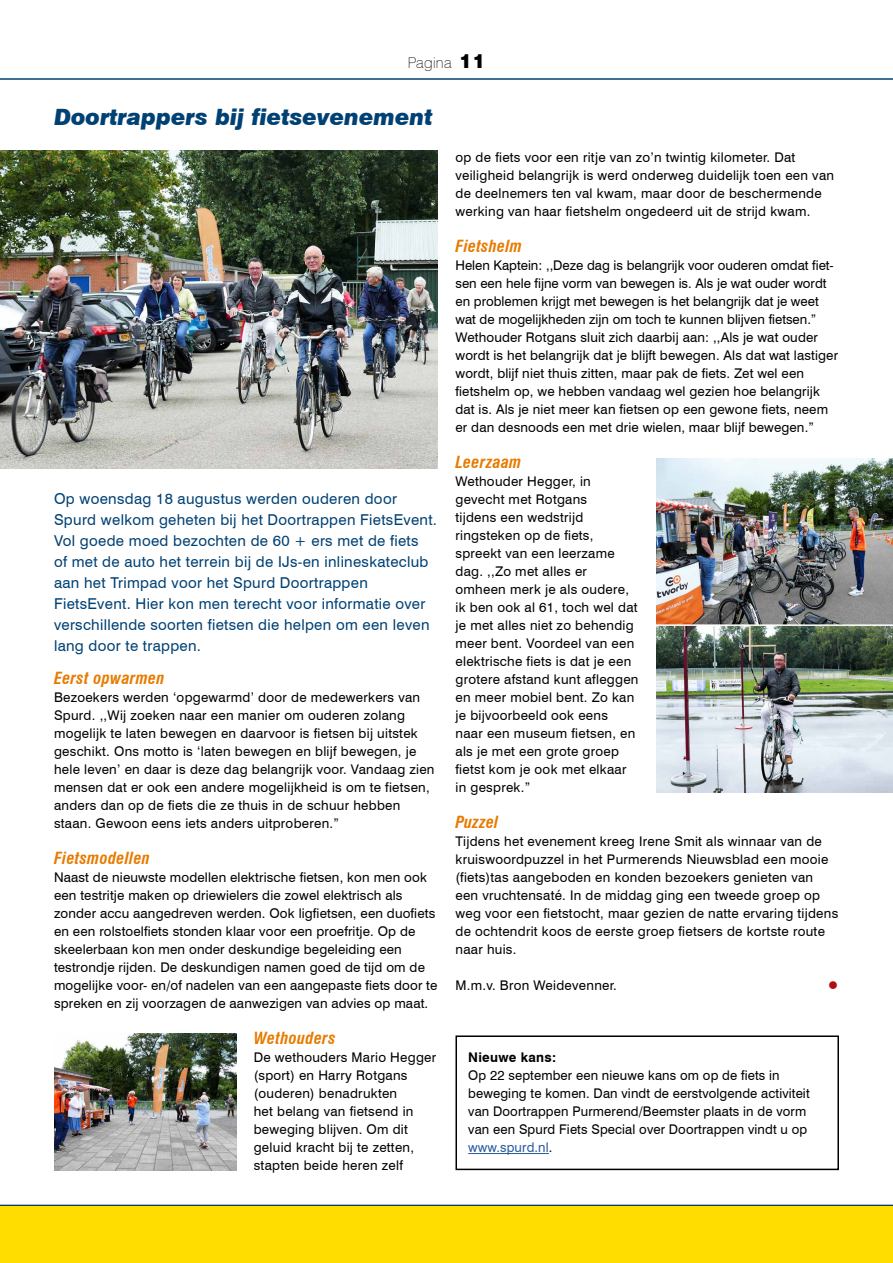
<style>
.page{position:relative;width:893px;height:1263px;background:#fff}
.page>*{position:absolute;margin:0;border:0;box-sizing:border-box;transform-origin:0 0}
.H1__Kop{font:italic 900 22.5px "Swiss 721 BT";color:#004174}
.H2__Subkop{font:italic 700 condensed 16.35px "Swiss 721 BT";letter-spacing:.02em;color:#e77b00}
.H__Introtekst{font:15px/21px "Swiss 721 BT";letter-spacing:.02em;color:#004174}
.t1{font:100 15px "Swiss 721 BT";letter-spacing:.02em;color:#000}
.P__Tekst_plat{font:13.35px/18px "Swiss 721 BT";letter-spacing:.02em;color:#000}
.P__Tekst_plat-2{font:13.35px/18px "Swiss 721 BT";color:#000}
.P__Tekst_plat-3{font:700 13.35px "Swiss 721 BT";letter-spacing:.02em;color:#000}
.P__Tekst_plat-4{font:13.35px "Wingdings";color:#b20e10}
.s1{font-family:"Swiss 721 BT Black No 2";font-weight:400;font-size:18px}
.s2{color:#275b9b}
</style>
<div class="page">
<hr style="left:0;top:78px;width:893px;height:2px;background:#004174">
<hr style="left:0;top:1205px;width:893px;height:1px;background:#004174">
<div style="left:0;top:1206px;width:893px;height:57px;background:#fd0"></div>
<hr style="left:468px;top:1153px;width:81px;height:1px;background:#275b9b">
<div style="left:455px;top:1035px;width:384px;height:135px;border:2px solid #000"></div>
<img style="left:0;top:151px;width:437px;height:317px">
<img style="left:656px;top:458px;width:237px;height:334px">
<img style="left:54px;top:1033px;width:183px;height:137px">
<hr style="left:647px;top:624px;width:246px;height:2px;background:#fff">
<p class="t1" style="left:408px;top:53px;width:79px">Pagina <span class="s1">11</span></p>
<h1 class="H1__Kop" style="left:54px;top:103px;width:380px">Doortrappers bij fietsevenement</h1>
<p class="H__Introtekst" style="left:54px;top:488px;width:385px">Op woensdag 18 augustus werden ouderen door Spurd welkom geheten bij het Doortrappen FietsEvent.<br>Vol goede moed bezochten de 60 + ers met de fiets<br>of met de auto het terrein bij de IJs-en inlineskateclub aan het Trimpad voor het Spurd Doortrappen FietsEvent. Hier kon men terecht voor informatie over verschillende soorten fietsen die helpen om een leven lang door te trappen.</p>
<h2 class="H2__Subkop" style="left:54px;top:668px;width:112px">Eerst opwarmen</h2>
<p class="P__Tekst_plat" style="left:54px;top:688px;width:382px">Bezoekers werden ‘opgewarmd’ door de medewerkers van Spurd. ,,Wij zoeken naar een manier om ouderen zolang mogelijk te laten bewegen en daarvoor is fietsen bij uitstek geschikt. Ons motto is ‘laten bewegen en blijf bewegen, je hele leven’ en daar is deze dag belangrijk voor. Vandaag zien mensen dat er ook een andere mogelijkheid is om te fietsen, anders dan op de fiets die ze thuis in de schuur hebben staan. Gewoon eens iets anders uitproberen.”</p>
<h2 class="H2__Subkop" style="left:54px;top:848px;width:97px">Fietsmodellen</h2>
<p class="P__Tekst_plat" style="left:54px;top:868px;width:385px">Naast de nieuwste modellen elektrische fietsen, kon men ook een testritje maken op driewielers die zowel elektrisch als zonder accu aangedreven werden. Ook ligfietsen, een duofiets en een rolstoelfiets stonden klaar voor een proefritje. Op de skeelerbaan kon men onder deskundige begeleiding een testrondje rijden. De deskundigen namen goed de tijd om de mogelijke voor- en/of nadelen van een aangepaste fiets door te spreken en zij voorzagen de aanwezigen van advies op maat.</p>
<h2 class="H2__Subkop" style="left:254px;top:1028px;width:83px">Wethouders</h2>
<p class="P__Tekst_plat" style="left:254px;top:1048px;width:184px">De wethouders Mario Hegger (sport) en Harry Rotgans (ouderen) benadrukten<br>het belang van fietsend in beweging blijven. Om dit geluid kracht bij te zetten, stapten beide heren zelf</p>
<p class="P__Tekst_plat" style="left:455px;top:148px;width:380px">op de fiets voor een ritje van zo’n twintig kilometer. Dat veiligheid belangrijk is werd onderweg duidelijk toen een van de deelnemers ten val kwam, maar door de beschermende werking van haar fietshelm ongedeerd uit de strijd kwam.</p>
<h2 class="H2__Subkop" style="left:455px;top:236px;width:68px">Fietshelm</h2>
<p class="P__Tekst_plat-2" style="left:455px;top:256px;width:380px">Helen Kaptein: ,,Deze dag is belangrijk voor ouderen omdat fiet&shy;sen een hele fijne vorm van bewegen is. Als je wat ouder wordt en problemen krijgt met bewegen is het belangrijk dat je weet wat de mogelijkheden zijn om toch te kunnen blijven fietsen.”</p>
<p class="P__Tekst_plat" style="left:455px;top:328px;width:384px">Wethouder Rotgans sluit zich daarbij aan: ,,Als je wat ouder wordt is het belangrijk dat je blijft bewegen. Als dat wat lastiger wordt, blijf niet thuis zitten, maar pak de fiets. Zet wel een fietshelm op, we hebben vandaag wel gezien hoe belangrijk dat is. Als je niet meer kan fietsen op een gewone fiets, neem er dan desnoods een met drie wielen, maar blijf bewegen.”</p>
<h2 class="H2__Subkop" style="left:455px;top:452px;width:67px">Leerzaam</h2>
<p class="P__Tekst_plat" style="left:455px;top:472px;width:185px">Wethouder Hegger, in gevecht met Rotgans<br>tijdens een wedstrijd ringsteken op de fiets, spreekt van een leerzame dag. ,,Zo met alles er omheen merk je als oudere, ik ben ook al 61, toch wel dat je met alles niet zo behendig meer bent. Voordeel van een elektrische fiets is dat je een grotere afstand kunt afleggen en meer mobiel bent. Zo kan je bijvoorbeeld ook eens naar een museum fietsen, en als je met een grote groep fietst kom je ook met elkaar in gesprek.”</p>
<h2 class="H2__Subkop" style="left:455px;top:812px;width:44px">Puzzel</h2>
<p class="P__Tekst_plat" style="left:455px;top:832px;width:384px">Tijdens het evenement kreeg Irene Smit als winnaar van de kruiswoordpuzzel in het Purmerends Nieuwsblad een mooie (fiets)tas aangeboden en konden bezoekers genieten van een vruchtensaté. In de middag ging een tweede groep op weg voor een fietstocht, maar gezien de natte ervaring tijdens de ochtendrit koos de eerste groep fietsers de kortste route naar huis.</p>
<p class="P__Tekst_plat" style="left:455px;top:976px;width:163px">M.m.v. Bron Weidevenner.</p>
<p class="P__Tekst_plat-4" style="left:828px;top:978px;width:11px">●</p>
<p class="P__Tekst_plat-3" style="left:468px;top:1049px;width:89px">Nieuwe kans:</p>
<p class="P__Tekst_plat" style="left:468px;top:1066px;width:343px">Op 22 september een nieuwe kans om op de fiets in beweging te komen. Dan vindt de eerstvolgende activiteit van Doortrappen Purmerend/Beemster plaats in de vorm van een Spurd Fiets Special over Doortrappen vindt u op <span class="s2">www.spurd.nl</span>.</p>
</div>
